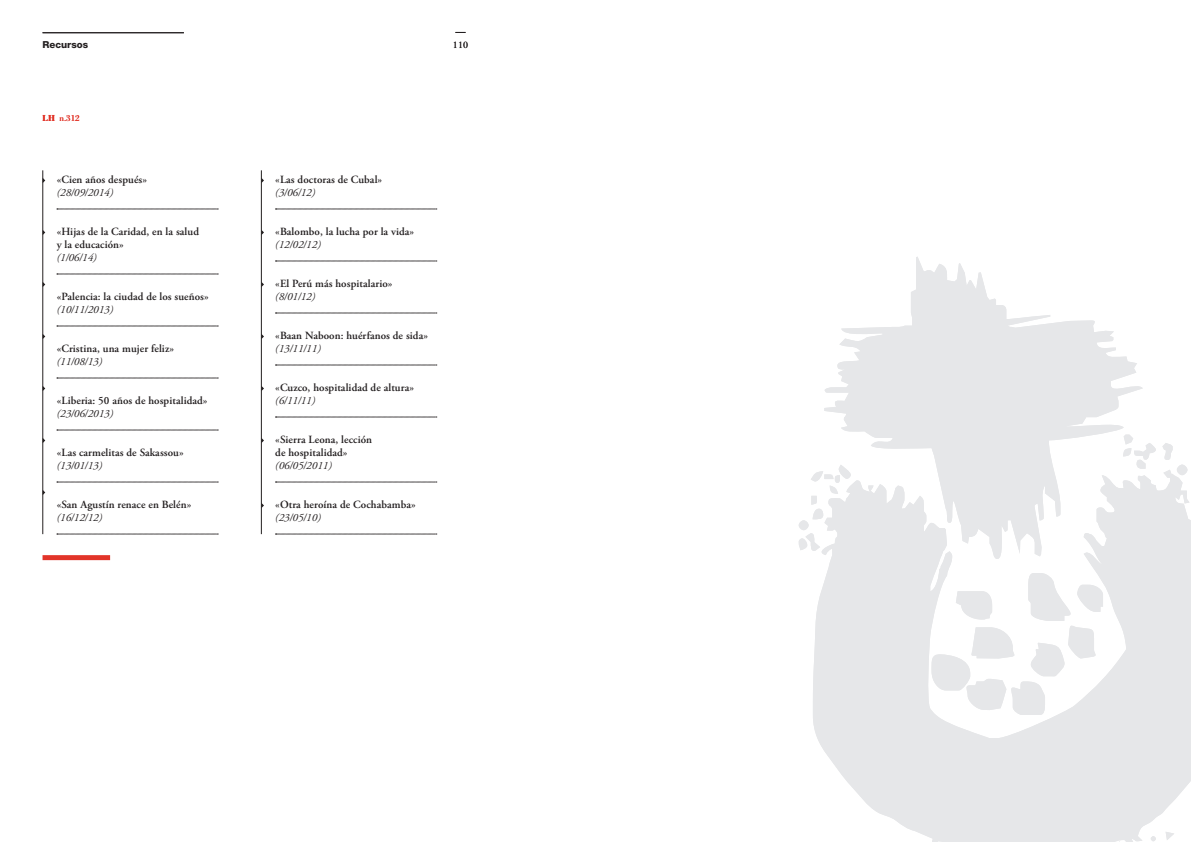
<style>
.page{position:relative;width:1191px;height:842px;background:#fff}
.page>*{position:absolute;margin:0;border:0;box-sizing:border-box;transform-origin:0 0}
.t1{font:600 11px/13px "Adobe Garamond Pro";letter-spacing:.01em;color:#231f20}
.t2{font:italic 11px "Adobe Garamond Pro";color:#231f20}
.t3{font:10px "Adobe Garamond Pro";color:#231f20}
.t4{font:800 9.7px "Helvetica Neue LT Std";color:#231f20}
.t5{font:9px "Bodoni Std";color:#e23429}
.s1{font-weight:700}
</style>
<div class="page">
<svg style="left:824px;top:257px;width:318px;height:216px;fill:#e6e7e9"></svg>
<div style="left:1176px;top:465px;width:11px;height:10px;background:#e6e7e9;border-radius:50%"></div>
<svg style="left:1123px;top:435px;width:49px;height:38px"></svg>
<div style="left:798px;top:520px;width:10px;height:10px;background:#e6e7e9;border-radius:50%"></div>
<svg style="left:798px;top:533px;width:15px;height:18px"></svg>
<svg style="left:813px;top:473px;width:378px;height:369px;fill:#e6e7e9"></svg>
<svg style="left:1140px;top:759px;width:51px;height:59px"></svg>
<svg style="left:1165px;top:832px;width:9px;height:8px"></svg>
<svg style="left:1150px;top:836px;width:5px;height:5px"></svg>
<svg style="left:1096px;top:841px;width:40px;height:1px"></svg>
<svg style="left:811px;top:465px;width:40px;height:55px"></svg>
<hr style="left:43px;top:33px;width:141px;height:1px;background:#231f20">
<svg style="left:57px;top:209px;width:161px;height:1px"></svg>
<svg style="left:57px;top:274px;width:161px;height:1px"></svg>
<svg style="left:57px;top:326px;width:161px;height:1px"></svg>
<svg style="left:57px;top:378px;width:161px;height:1px"></svg>
<svg style="left:57px;top:430px;width:161px;height:1px"></svg>
<svg style="left:57px;top:482px;width:161px;height:1px"></svg>
<svg style="left:57px;top:534px;width:161px;height:1px"></svg>
<svg style="left:275px;top:209px;width:162px;height:1px"></svg>
<svg style="left:275px;top:261px;width:162px;height:1px"></svg>
<svg style="left:275px;top:313px;width:162px;height:1px"></svg>
<svg style="left:275px;top:365px;width:162px;height:1px"></svg>
<svg style="left:275px;top:417px;width:162px;height:1px"></svg>
<svg style="left:275px;top:482px;width:162px;height:1px"></svg>
<svg style="left:275px;top:534px;width:162px;height:1px"></svg>
<hr style="left:43px;top:170px;width:1px;height:364px;background:#231f20">
<hr style="left:261px;top:170px;width:1px;height:364px;background:#231f20">
<div style="left:43px;top:555px;width:67px;height:5px;background:#e23429"></div>
<p class="t4" style="left:43px;top:39px;width:47px">Recursos</p>
<p class="t3" style="left:453px;top:39px;width:17px">110</p>
<p class="t5" style="left:43px;top:113px;width:39px"><span class="s1">LH</span> n.312</p>
<p class="t1" style="left:57px;top:173px;width:92px">«Cien años después»</p>
<p class="t2" style="left:57px;top:186px;width:58px">(28/09/2014)</p>
<p class="t1" style="left:57px;top:225px;width:144px">«Hijas de la Caridad, en la salud y la educación»</p>
<p class="t2" style="left:57px;top:251px;width:42px">(1/06/14)</p>
<p class="t1" style="left:57px;top:290px;width:154px">«Palencia: la ciudad de los sueños»</p>
<p class="t2" style="left:57px;top:303px;width:58px">(10/11/2013)</p>
<p class="t1" style="left:57px;top:342px;width:119px">«Cristina, una mujer feliz»</p>
<p class="t2" style="left:57px;top:355px;width:47px">(11/08/13)</p>
<p class="t1" style="left:57px;top:394px;width:152px">«Liberia: 50 años de hospitalidad»</p>
<p class="t2" style="left:57px;top:407px;width:58px">(23/06/2013)</p>
<p class="t1" style="left:57px;top:446px;width:129px">«Las carmelitas de Sakassou»</p>
<p class="t2" style="left:57px;top:459px;width:47px">(13/01/13)</p>
<p class="t1" style="left:57px;top:498px;width:136px">«San Agustín renace en Belén»</p>
<p class="t2" style="left:57px;top:511px;width:47px">(16/12/12)</p>
<p class="t1" style="left:275px;top:173px;width:108px">«Las doctoras de Cubal»</p>
<p class="t2" style="left:275px;top:186px;width:42px">(3/06/12)</p>
<p class="t1" style="left:275px;top:225px;width:140px">«Balombo, la lucha por la vida»</p>
<p class="t2" style="left:275px;top:238px;width:47px">(12/02/12)</p>
<p class="t1" style="left:275px;top:277px;width:119px">«El Perú más hospitalario»</p>
<p class="t2" style="left:275px;top:290px;width:42px">(8/01/12)</p>
<p class="t1" style="left:275px;top:329px;width:154px">«Baan Naboon: huérfanos de sida»</p>
<p class="t2" style="left:275px;top:342px;width:47px">(13/11/11)</p>
<p class="t1" style="left:275px;top:381px;width:140px">«Cuzco, hospitalidad de altura»</p>
<p class="t2" style="left:275px;top:394px;width:42px">(6/11/11)</p>
<p class="t1" style="left:275px;top:433px;width:98px">«Sierra Leona, lección de hospitalidad»</p>
<p class="t2" style="left:275px;top:459px;width:58px">(06/05/2011)</p>
<p class="t1" style="left:275px;top:498px;width:142px">«Otra heroína de Cochabamba»</p>
<p class="t2" style="left:275px;top:511px;width:47px">(23/05/10)</p>
</div>
